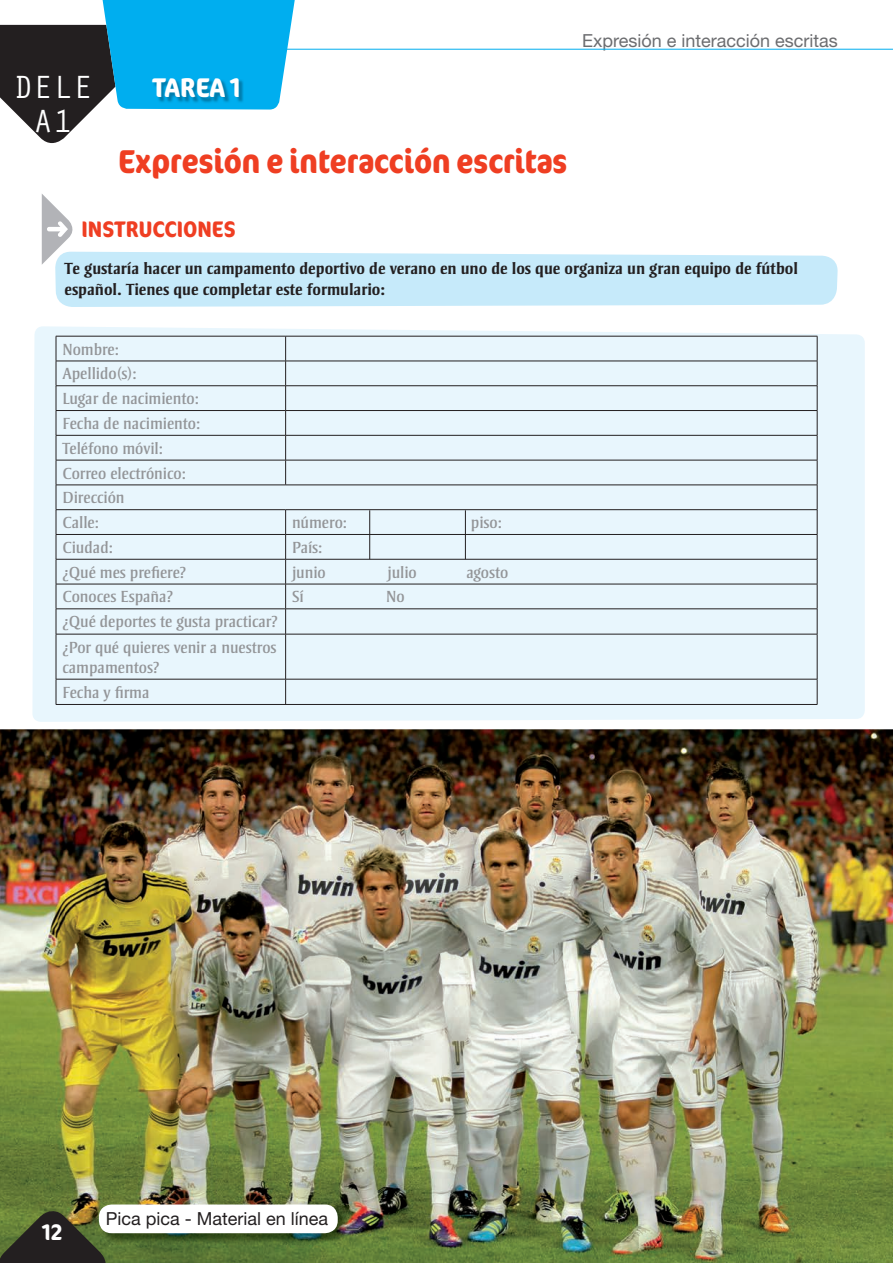
<style>
.page{position:relative;width:893px;height:1263px;background:#fff}
.page>*{position:absolute;margin:0;border:0;box-sizing:border-box;transform-origin:0 0}
.t1{font:33.15px/33.9px "Orator Std";color:#fff;text-align:center}
.t2{font:700 condensed 33px "Cocon";color:#ef3e22}
.t3{font:700 condensed 27px "Cocon";color:#fff}
.t4{font:700 condensed 22.5px "Cocon";color:#ef3e22}
.t5{font:700 condensed 22.5px "Cocon";color:#fff}
.t6{font:18px "Helvetica Neue";color:#6c6d70}
.t7{font:18px "Helvetica Neue";color:#231f20}
.t8{font:16.5px/24.8px "Strayhorn MT Std";color:#939598}
.t9{font:700 16.5px/20.2px "Strayhorn MT Std";color:#231f20}
</style>
<div class="page">
<img style="left:0;top:729px;width:893px;height:534px">
<svg style="left:0;top:1204px;width:112px;height:59px;background:#444929"></svg>
<div style="left:32px;top:326px;width:833px;height:396px;background:#e8f6fd"></div>
<svg style="left:42px;top:194px;width:796px;height:113px"></svg>
<svg style="left:0;top:0;width:297px;height:143px"></svg>
<img style="left:153px;top:79px;width:91px;height:24px">
<img style="left:100px;top:1206px;width:249px;height:38px">
<div style="left:99px;top:1204px;width:239px;height:29px;background:#fff;border-radius:13px"></div>
<hr style="left:56px;top:336px;width:230px;height:1px;background:#231f20">
<hr style="left:286px;top:336px;width:531px;height:1px;background:#231f20">
<hr style="left:56px;top:361px;width:230px;height:1px;background:#231f20">
<hr style="left:286px;top:361px;width:531px;height:1px;background:#231f20">
<hr style="left:56px;top:385px;width:230px;height:1px;background:#231f20">
<hr style="left:286px;top:385px;width:531px;height:1px;background:#231f20">
<hr style="left:56px;top:410px;width:230px;height:1px;background:#231f20">
<hr style="left:286px;top:410px;width:531px;height:1px;background:#231f20">
<hr style="left:56px;top:435px;width:230px;height:1px;background:#231f20">
<hr style="left:286px;top:435px;width:531px;height:1px;background:#231f20">
<hr style="left:56px;top:460px;width:230px;height:1px;background:#231f20">
<hr style="left:286px;top:460px;width:531px;height:1px;background:#231f20">
<svg style="left:285px;top:336px;width:1px;height:149px"></svg>
<hr style="left:56px;top:485px;width:230px;height:1px;background:#231f20">
<hr style="left:286px;top:485px;width:531px;height:1px;background:#231f20">
<hr style="left:56px;top:509px;width:230px;height:1px;background:#231f20">
<hr style="left:286px;top:509px;width:531px;height:1px;background:#231f20">
<hr style="left:56px;top:534px;width:230px;height:1px;background:#231f20">
<hr style="left:286px;top:534px;width:531px;height:1px;background:#231f20">
<hr style="left:56px;top:559px;width:230px;height:1px;background:#231f20">
<hr style="left:286px;top:559px;width:531px;height:1px;background:#231f20">
<hr style="left:56px;top:584px;width:230px;height:1px;background:#231f20">
<hr style="left:286px;top:584px;width:531px;height:1px;background:#231f20">
<hr style="left:56px;top:609px;width:230px;height:1px;background:#231f20">
<svg style="left:56px;top:336px;width:1px;height:298px"></svg>
<hr style="left:286px;top:609px;width:531px;height:1px;background:#231f20">
<svg style="left:285px;top:510px;width:1px;height:124px"></svg>
<svg style="left:817px;top:336px;width:1px;height:298px"></svg>
<hr style="left:56px;top:634px;width:230px;height:1px;background:#231f20">
<hr style="left:56px;top:634px;width:1px;height:45px;background:#231f20">
<hr style="left:286px;top:634px;width:531px;height:1px;background:#231f20">
<hr style="left:285px;top:634px;width:1px;height:45px;background:#231f20">
<hr style="left:817px;top:634px;width:1px;height:45px;background:#231f20">
<hr style="left:56px;top:679px;width:230px;height:1px;background:#231f20">
<svg style="left:56px;top:679px;width:1px;height:25px"></svg>
<hr style="left:286px;top:679px;width:531px;height:1px;background:#231f20">
<svg style="left:285px;top:679px;width:1px;height:25px"></svg>
<svg style="left:817px;top:679px;width:1px;height:25px"></svg>
<hr style="left:56px;top:704px;width:761px;height:1px;background:#231f20">
<hr style="left:369px;top:510px;width:1px;height:49px;background:#231f20">
<hr style="left:465px;top:510px;width:1px;height:49px;background:#231f20">
<hr style="left:273px;top:49px;width:620px;height:1px;background:#00aeef">
<h1 class="t1" style="left:13px;top:69px;width:81px">DELE<br>A1</h1>
<h3 class="t3" style="left:152px;top:78px;width:90px">TAREA 1</h3>
<h2 class="t2" style="left:118px;top:149px;width:451px">Expresión e interacción escritas</h2>
<p class="t6" style="left:582px;top:34px;width:257px">Expresión e interacción escritas</p>
<h3 class="t4" style="left:82px;top:221px;width:156px">INSTRUCCIONES</h3>
<p class="t9" style="left:65px;top:260px;width:735px">Te gustaría hacer un campamento deportivo de verano en uno de los que organiza un gran equipo de fútbol español. Tienes que completar este formulario:</p>
<p class="t8" style="left:62px;top:338px;width:140px">Nombre:<br>Apellido(s):<br>Lugar de nacimiento:<br>Fecha de nacimiento:<br>Teléfono móvil:<br>Correo electrónico:<br>Dirección<br>Calle:</p>
<p class="t8" style="left:292px;top:511px;width:57px">número:</p>
<p class="t8" style="left:471px;top:511px;width:33px">piso:</p>
<p class="t8" style="left:62px;top:536px;width:52px">Ciudad:</p>
<p class="t8" style="left:292px;top:536px;width:32px">País:</p>
<p class="t8" style="left:62px;top:561px;width:125px">¿Qué mes prefiere?</p>
<p class="t8" style="left:292px;top:561px;width:35px">junio</p>
<p class="t8" style="left:387px;top:561px;width:31px">julio</p>
<p class="t8" style="left:466px;top:561px;width:43px">agosto</p>
<p class="t8" style="left:62px;top:586px;width:112px">Conoces España?</p>
<p class="t8" style="left:292px;top:586px;width:13px">Sí</p>
<p class="t8" style="left:386px;top:586px;width:20px">No</p>
<p class="t8" style="left:62px;top:611px;width:217px">¿Qué deportes te gusta practicar? ¿Por qué quieres venir a nuestros</p>
<p class="t8" style="left:62px;top:656px;width:98px">campamentos?<br>Fecha y firma</p>
<h3 class="t5" style="left:42px;top:1224px;width:22px">12</h3>
<p class="t7" style="left:106px;top:1212px;width:224px">Pica pica - Material en línea</p>
</div>
